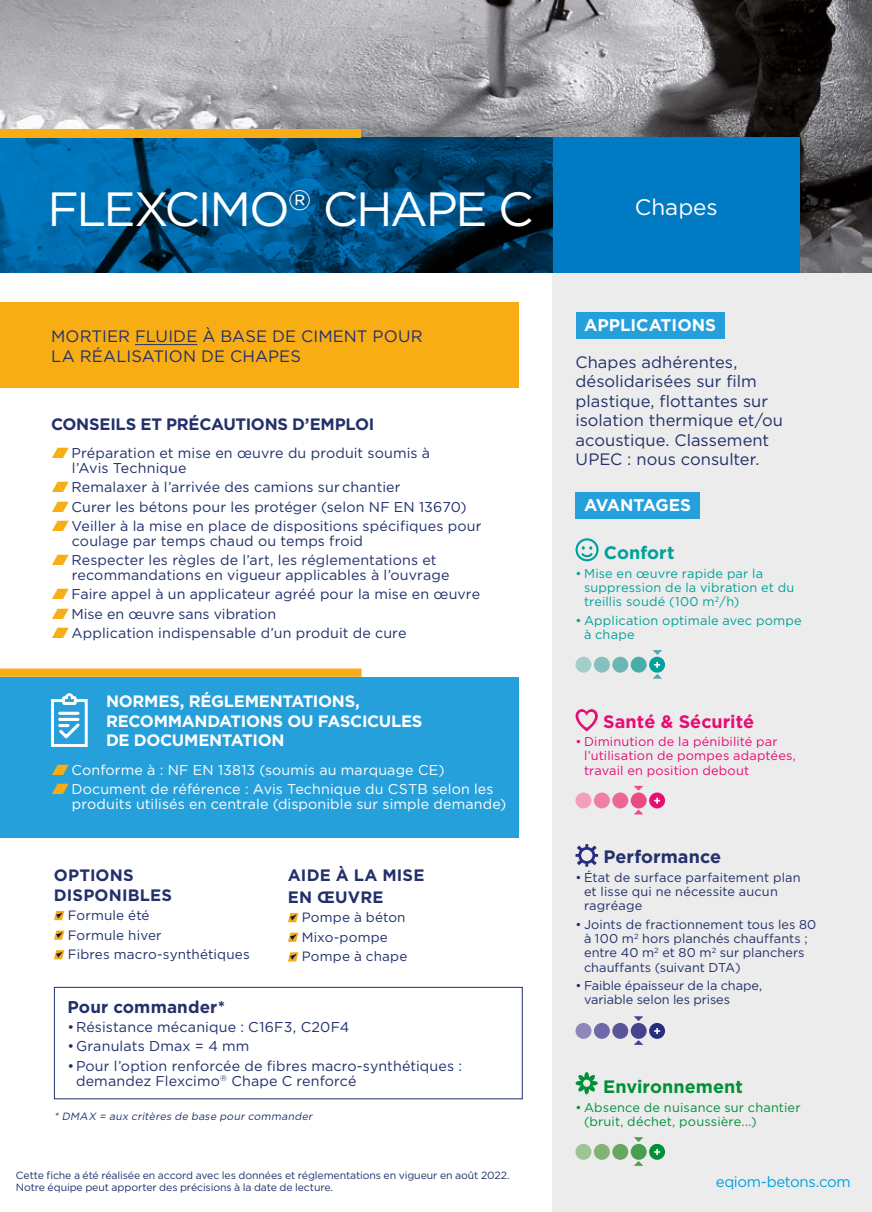
<style>
.page{position:relative;width:872px;height:1212px;background:#fff}
.page>*{position:absolute;margin:0;border:0;box-sizing:border-box;transform-origin:0 0}
.G{font:48px "Gotham";letter-spacing:-.05em;color:#fff}
.F{font:22.5px "Gotham";color:#fff}
.L-Titre{font:700 18px "Gotham";color:#e60e72}
.P-Titre{font:700 18px "Gotham";letter-spacing:.005em;color:#009038}
.N-Titre{font:700 18px "Gotham";letter-spacing:.005em;color:#22306b}
.J-Titre{font:700 18px "Gotham";letter-spacing:.005em;color:#00a19a}
.V-Titre{font:700 17.1px "Gotham";letter-spacing:.01em;color:#22306b}
.I-Titre{font:700 16.95px "Gotham";color:#fff}
.I-Titre-2{font:700 16.95px "Gotham";letter-spacing:-.025em;color:#fff}
.I{font:16.5px/19.5px "Gotham";color:#22306b}
.T-Titre{font:700 16.5px/19.5px "Gotham";color:#22306b}
.Normes{font:700 16.5px/19.5px "Gotham";letter-spacing:-.02em;color:#fff}
.t1{font:15px "Gotham";letter-spacing:-.025em;color:#00a2e2}
.t2{font:14.25px/15px "Gotham";letter-spacing:.01em;color:#22306b}
.t3{font:14.25px/15px "Gotham";letter-spacing:.01em;color:#fff}
.t4{font:13.5px "Gotham";letter-spacing:.01em;color:#22306b}
.t5{font:12.75px/14.2px "Gotham";letter-spacing:.005em;color:#22306b}
.t6{font:12.75px/14.2px "Gotham";letter-spacing:.015em;color:#00a19a}
.t7{font:12.75px/14.2px "Gotham";letter-spacing:.01em;color:#e60e72}
.t8{font:12.75px/14.2px "Gotham";letter-spacing:.015em;color:#009038}
.t9{font:10.5px/12px "Gotham";letter-spacing:-.01em;color:#22306b}
.ASTE{font:italic 10.5px "Gotham";color:#22306b}
.s1{color:#f8ad15}
</style>
<div class="page">
<div style="left:553px;top:272px;width:319px;height:940px;background:#ececec"></div>
<img style="left:0;top:0;width:872px;height:272px">
<svg style="left:0;top:137px;width:553px;height:135px"></svg>
<div style="left:0;top:129px;width:361px;height:8px;background:#f8ad15"></div>
<div style="left:575px;top:312px;width:149px;height:27px;background:#26a0db"></div>
<div style="left:575px;top:492px;width:124px;height:27px;background:#26a0db"></div>
<div style="left:575px;top:538px;width:23px;height:23px;border:2px solid #00a19a;border-radius:50%"></div>
<svg style="left:579px;top:546px;width:15px;height:12px"></svg>
<svg style="left:652px;top:674px;width:10px;height:5px"></svg>
<svg style="left:652px;top:650px;width:10px;height:5px"></svg>
<div style="left:575px;top:657px;width:16px;height:16px;background:#a3cfcb;border-radius:50%"></div>
<div style="left:594px;top:657px;width:16px;height:16px;background:#84c1bd;border-radius:50%"></div>
<div style="left:612px;top:657px;width:16px;height:16px;background:#6ab7b3;border-radius:50%"></div>
<div style="left:630px;top:657px;width:16px;height:16px;background:#4aaea8;border-radius:50%"></div>
<div style="left:649px;top:657px;width:16px;height:16px;background:#00a19a;border-radius:50%"></div>
<svg style="left:654px;top:662px;width:6px;height:6px"></svg>
<svg style="left:575px;top:709px;width:23px;height:22px"></svg>
<svg style="left:634px;top:810px;width:9px;height:4px"></svg>
<svg style="left:634px;top:786px;width:9px;height:5px"></svg>
<div style="left:575px;top:792px;width:16px;height:16px;background:#f39fb9;border-radius:50%"></div>
<div style="left:594px;top:792px;width:16px;height:16px;background:#ef80a4;border-radius:50%"></div>
<div style="left:612px;top:792px;width:16px;height:16px;background:#ec6795;border-radius:50%"></div>
<div style="left:630px;top:792px;width:16px;height:16px;background:#ea4b86;border-radius:50%"></div>
<div style="left:649px;top:792px;width:16px;height:16px;background:#e60e72;border-radius:50%"></div>
<svg style="left:654px;top:798px;width:6px;height:5px"></svg>
<svg style="left:575px;top:844px;width:23px;height:23px"></svg>
<svg style="left:634px;top:1040px;width:9px;height:5px"></svg>
<svg style="left:634px;top:1016px;width:9px;height:5px"></svg>
<div style="left:575px;top:1023px;width:16px;height:16px;background:#8e87ba;border-radius:50%"></div>
<div style="left:594px;top:1023px;width:16px;height:16px;background:#6f6aa7;border-radius:50%"></div>
<div style="left:612px;top:1023px;width:16px;height:16px;background:#5a569a;border-radius:50%"></div>
<div style="left:630px;top:1023px;width:16px;height:16px;background:#46448f;border-radius:50%"></div>
<div style="left:649px;top:1023px;width:16px;height:16px;background:#272e7f;border-radius:50%"></div>
<svg style="left:654px;top:1028px;width:6px;height:6px"></svg>
<svg style="left:575px;top:1072px;width:23px;height:22px"></svg>
<svg style="left:634px;top:1161px;width:9px;height:5px"></svg>
<svg style="left:634px;top:1137px;width:9px;height:5px"></svg>
<div style="left:575px;top:1144px;width:16px;height:16px;background:#9fc393;border-radius:50%"></div>
<div style="left:594px;top:1144px;width:16px;height:16px;background:#80b375;border-radius:50%"></div>
<div style="left:612px;top:1144px;width:16px;height:16px;background:#67a861;border-radius:50%"></div>
<div style="left:630px;top:1144px;width:16px;height:16px;background:#489e4f;border-radius:50%"></div>
<div style="left:649px;top:1144px;width:16px;height:16px;background:#009038;border-radius:50%"></div>
<svg style="left:654px;top:1149px;width:6px;height:6px"></svg>
<div style="left:0;top:302px;width:519px;height:85px;background:#f8ad15"></div>
<hr style="left:135px;top:344px;width:62px;height:1px;background:#22306b">
<div style="left:0;top:677px;width:519px;height:83px;background:#26a0db"></div>
<div style="left:0;top:668px;width:361px;height:9px;background:#f8ad15"></div>
<div style="left:0;top:756px;width:519px;height:82px;background:#26a0db"></div>
<svg style="left:51px;top:693px;width:37px;height:54px"></svg>
<hr style="left:58px;top:712px;width:21px;height:3px;background:#fff;border-radius:2px">
<svg style="left:54px;top:911px;width:10px;height:9px"></svg>
<svg style="left:54px;top:930px;width:10px;height:10px"></svg>
<svg style="left:54px;top:950px;width:10px;height:9px"></svg>
<svg style="left:288px;top:913px;width:10px;height:9px"></svg>
<svg style="left:288px;top:933px;width:10px;height:9px"></svg>
<svg style="left:288px;top:952px;width:10px;height:9px"></svg>
<div style="left:54px;top:987px;width:468px;height:112px;border:1px solid #22306b"></div>
<div style="left:553px;top:137px;width:246px;height:135px;background:#007ac2"></div>
<p class="G" style="left:48px;top:183px;width:487px">FLEXCIMO<sup>®</sup> CHAPE C</p>
<p class="F" style="left:635px;top:194px;width:84px">Chapes</p>
<p class="I" style="left:51px;top:326px;width:373px">MORTIER FLUIDE À BASE DE CIMENT POUR<br>LA RÉALISATION DE CHAPES</p>
<p class="T-Titre" style="left:51px;top:414px;width:325px">CONSEILS ET PRÉCAUTIONS D’EMPLOI</p>
<p class="t2" style="left:72px;top:445px;width:360px;text-indent:-15px"><span class="s1">❑</span>Préparation et mise en œuvre du produit soumis à l’Avis Technique</p>
<p class="t2" style="left:57px;top:479px;width:345px"><span class="s1">❑</span>Remalaxer à l’arrivée des camions sur chantier</p>
<p class="t2" style="left:57px;top:499px;width:411px"><span class="s1">❑</span>Curer les bétons pour les protéger (selon NF EN 13670)</p>
<p class="t2" style="left:72px;top:518px;width:411px;text-indent:-15px"><span class="s1">❑</span>Veiller à la mise en place de dispositions spécifiques pour coulage par temps chaud ou temps froid</p>
<p class="t2" style="left:72px;top:552px;width:379px;text-indent:-15px"><span class="s1">❑</span>Respecter les règles de l’art, les réglementations et recommandations en vigueur applicables à l’ouvrage</p>
<p class="t2" style="left:57px;top:586px;width:425px"><span class="s1">❑</span>Faire appel à un applicateur agréé pour la mise en œuvre</p>
<p class="t2" style="left:57px;top:606px;width:221px"><span class="s1">❑</span>Mise en œuvre sans vibration</p>
<p class="t2" style="left:57px;top:625px;width:351px"><span class="s1">❑</span>Application indispensable d’un produit de cure</p>
<p class="Normes" style="left:106px;top:691px;width:318px">NORMES, RÉGLEMENTATIONS,<br>RECOMMANDATIONS OU FASCICULES<br>DE DOCUMENTATION</p>
<p class="t3" style="left:57px;top:762px;width:390px"><span class="s1">❑</span>Conforme à : NF EN 13813 (soumis au marquage CE)</p>
<p class="t3" style="left:72px;top:782px;width:436px;text-indent:-15px"><span class="s1">❑</span>Document de référence : Avis Technique du CSTB selon les produits utilisés en centrale (disponible sur simple demande)</p>
<p class="T-Titre" style="left:54px;top:865px;width:119px">OPTIONS<br>DISPONIBLES</p>
<p class="t4" style="left:68px;top:908px;width:83px">Formule été</p>
<p class="t4" style="left:68px;top:927px;width:95px">Formule hiver</p>
<p class="t4" style="left:68px;top:947px;width:183px">Fibres macro-synthétiques</p>
<p class="T-Titre" style="left:288px;top:864px;width:138px;line-height:21.6px">AIDE À LA MISE<br>EN ŒUVRE</p>
<p class="t4" style="left:302px;top:910px;width:105px">Pompe à béton</p>
<p class="t4" style="left:302px;top:929px;width:88px">Mixo-pompe</p>
<p class="t4" style="left:302px;top:949px;width:107px">Pompe à chape</p>
<p class="V-Titre" style="left:68px;top:997px;width:159px">Pour commander*</p>
<p class="t2" style="left:68px;top:1019px;width:283px">•Résistance mécanique : C16F3, C20F4</p>
<p class="t2" style="left:68px;top:1039px;width:183px">•Granulats Dmax = 4 mm</p>
<p class="t2" style="left:76px;top:1058px;width:387px;text-indent:-9px">•Pour l’option renforcée de fibres macro-synthétiques : demandez Flexcimo<sup>®</sup> Chape C renforcé</p>
<p class="ASTE" style="left:54px;top:1110px;width:262px">* DMAX = aux critères de base pour commander</p>
<p class="I-Titre" style="left:584px;top:316px;width:133px">APPLICATIONS</p>
<p class="I" style="left:575px;top:352px;width:209px">Chapes adhérentes, désolidarisées sur film plastique, flottantes sur isolation thermique et/ou acoustique. Classement<br>UPEC : nous consulter.</p>
<p class="I-Titre-2" style="left:584px;top:495px;width:109px">AVANTAGES</p>
<p class="J-Titre" style="left:604px;top:542px;width:72px">Confort</p>
<p class="t6" style="left:584px;top:566px;width:212px;text-indent:-9px">• Mise en œuvre rapide par la suppression de la vibration et du treillis soudé (100 m<sup>2</sup>/h)</p>
<p class="t6" style="left:584px;top:613px;width:219px;text-indent:-9px">• Application optimale avec pompe à chape</p>
<p class="L-Titre" style="left:603px;top:711px;width:152px">Santé &amp; Sécurité</p>
<p class="t7" style="left:584px;top:734px;width:213px;text-indent:-9px">• Diminution de la pénibilité par l’utilisation de pompes adaptées, travail en position debout</p>
<p class="N-Titre" style="left:603px;top:847px;width:119px">Performance</p>
<p class="t5" style="left:584px;top:870px;width:218px;text-indent:-9px">• État de surface parfaitement plan et lisse qui ne nécessite aucun ragréage</p>
<p class="t5" style="left:584px;top:917px;width:234px;text-indent:-9px">• Joints de fractionnement tous les 80 à 100 m<sup>2</sup> hors planchés chauffants ; entre 40 m<sup>2</sup> et 80 m<sup>2</sup> sur planchers chauffants (suivant DTA)</p>
<p class="t5" style="left:584px;top:978px;width:180px;text-indent:-9px">• Faible épaisseur de la chape, variable selon les prises</p>
<p class="P-Titre" style="left:603px;top:1076px;width:141px">Environnement</p>
<p class="t8" style="left:584px;top:1100px;width:218px;text-indent:-9px">• Absence de nuisance sur chantier (bruit, déchet, poussière...)</p>
<p class="t9" style="left:16px;top:1169px;width:495px">Cette fiche a été réalisée en accord avec les données et réglementations en vigueur en août 2022.<br>Notre équipe peut apporter des précisions à la date de lecture.</p>
<p class="t1" style="left:715px;top:1173px;width:136px">eqiom-betons.com</p>
</div>
